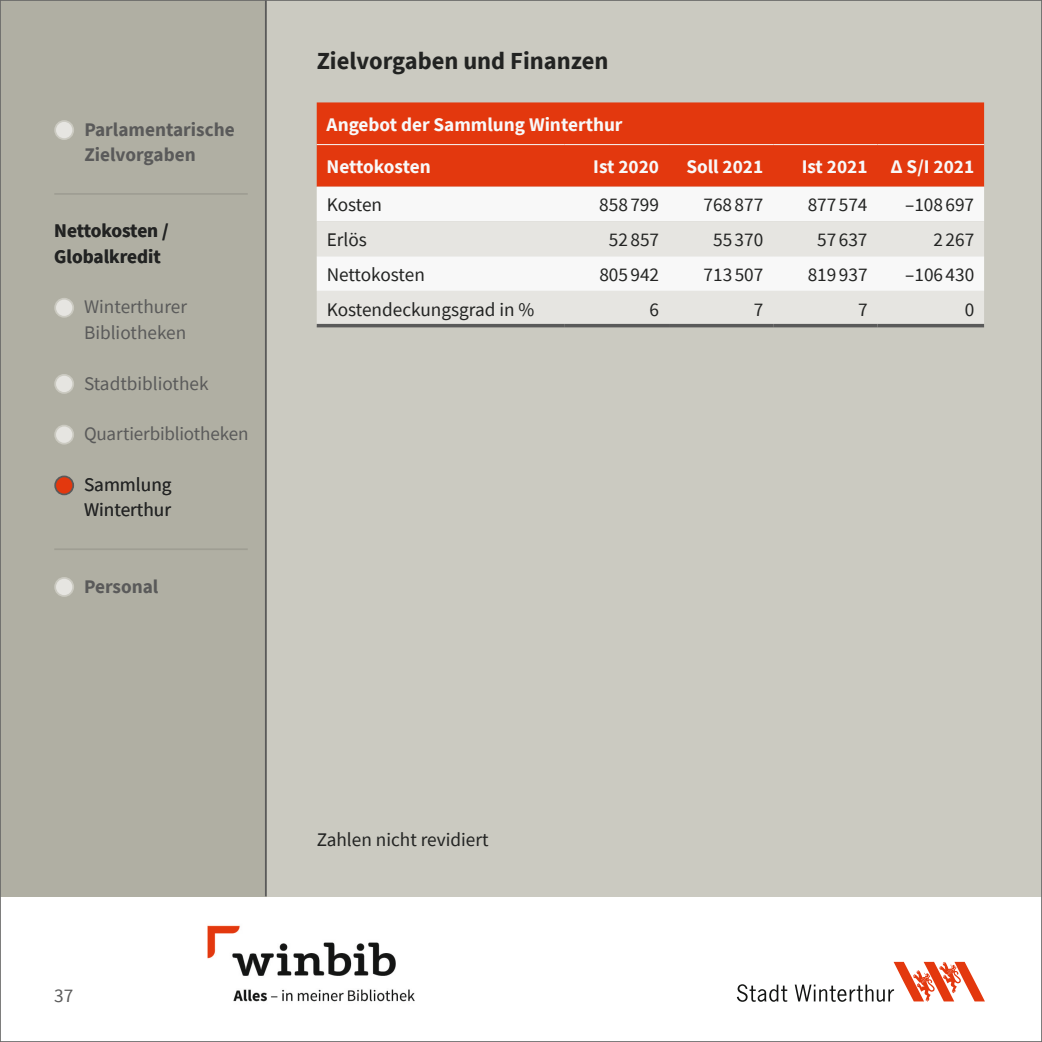
<style>
.page{position:relative;width:1042px;height:1042px;background:#fff}
.page>*{position:absolute;margin:0;border:0;box-sizing:border-box;transform-origin:0 0}
.t1{font:700 24.5px "Source Sans Pro";color:#222322}
.t2{font:19.25px/25.4px "Source Sans Pro";color:#222322}
.t3{font:700 19.25px/42.2px "Source Sans Pro";color:#f8f8f8}
.t4{font:19.25px/25.4px "Source Sans Pro";color:#5a5a5a}
.t5{font:700 19.25px/25.4px "Source Sans Pro";color:#5a5a5a}
.t6{font:700 19.25px/25.4px "Source Sans Pro";color:#222322}
.t7{font:19.07px "Source Sans Pro";letter-spacing:-.01em;color:#5a5a5a}
</style>
<div class="page">
<div style="left:267px;top:0;width:775px;height:896px;background:#cbcac1"></div>
<div style="left:0;top:0;width:267px;height:896px;background:#b0afa3"></div>
<hr style="left:265px;top:0;width:2px;height:896px;background:#5a5a5a">
<img style="left:207px;top:925px;width:208px;height:77px">
<svg style="left:737px;top:962px;width:248px;height:40px"></svg>
<div style="left:55px;top:121px;width:18px;height:18px;background:#e6e5e1;border-radius:50%"></div>
<div style="left:54px;top:120px;width:20px;height:20px;border:2px solid #cbcac1;border-radius:50%"></div>
<div style="left:55px;top:578px;width:18px;height:18px;background:#e6e5e1;border-radius:50%"></div>
<div style="left:54px;top:577px;width:20px;height:20px;border:2px solid #cbcac1;border-radius:50%"></div>
<hr style="left:54px;top:193px;width:194px;height:2px;background:#5a5a5a">
<hr style="left:54px;top:548px;width:194px;height:2px;background:#5a5a5a">
<div style="left:55px;top:375px;width:18px;height:18px;background:#e6e5e1;border-radius:50%"></div>
<div style="left:54px;top:374px;width:20px;height:20px;border:2px solid #cbcac1;border-radius:50%"></div>
<div style="left:55px;top:426px;width:18px;height:18px;background:#e6e5e1;border-radius:50%"></div>
<div style="left:54px;top:425px;width:20px;height:19px;border:2px solid #cbcac1;border-radius:50%"></div>
<div style="left:55px;top:299px;width:18px;height:18px;background:#e6e5e1;border-radius:50%"></div>
<div style="left:54px;top:298px;width:20px;height:20px;border:2px solid #cbcac1;border-radius:50%"></div>
<div style="left:55px;top:476px;width:18px;height:18px;background:#e3380e;border-radius:50%"></div>
<div style="left:54px;top:475px;width:20px;height:20px;border:2px solid #5a5a5a;border-radius:50%"></div>
<div style="left:317px;top:102px;width:667px;height:85px;background:#e3380e"></div>
<div style="left:317px;top:187px;width:667px;height:34px;background:#f8f8f8"></div>
<svg style="left:317px;top:221px;width:667px;height:103px;background:#ebebe8"></svg>
<hr style="left:317px;top:324px;width:248px;height:3px;background:#5a5a5a">
<hr style="left:565px;top:324px;width:104px;height:3px;background:#5a5a5a">
<hr style="left:669px;top:324px;width:104px;height:3px;background:#5a5a5a">
<hr style="left:773px;top:324px;width:104px;height:3px;background:#5a5a5a">
<hr style="left:877px;top:324px;width:107px;height:3px;background:#5a5a5a">
<hr style="left:317px;top:144px;width:248px;height:1px;background:#f8f8f8">
<hr style="left:565px;top:144px;width:104px;height:1px;background:#f8f8f8">
<hr style="left:669px;top:144px;width:104px;height:1px;background:#f8f8f8">
<hr style="left:773px;top:144px;width:104px;height:1px;background:#f8f8f8">
<hr style="left:877px;top:144px;width:107px;height:1px;background:#f8f8f8">
<p class="t5" style="left:84px;top:116px;width:152px">Parlamentarische<br>Zielvorgaben</p>
<p class="t6" style="left:54px;top:218px;width:116px">Nettokosten /<br>Globalkredit</p>
<p class="t4" style="left:84px;top:294px;width:105px">Winterthurer<br>Bibliotheken</p>
<p class="t4" style="left:84px;top:370px;width:126px">Stadtbibliothek</p>
<p class="t7" style="left:84px;top:422px;width:166px">Quartierbibliotheken</p>
<p class="t2" style="left:84px;top:472px;width:89px">Sammlung<br>Winterthur</p>
<p class="t5" style="left:84px;top:573px;width:76px">Personal</p>
<p class="t1" style="left:317px;top:44px;width:293px">Zielvorgaben und Finanzen</p>
<p class="t3" style="left:327px;top:103px;width:297px">Angebot der Sammlung Winterthur<br>Nettokosten</p>
<p class="t3" style="left:593px;top:145px;width:67px">Ist 2020</p>
<p class="t3" style="left:686px;top:145px;width:78px">Soll 2021</p>
<p class="t3" style="left:801px;top:145px;width:174px">Ist 2021 Δ S/I 2021</p>
<p class="t2" style="left:327px;top:192px;width:57px">Kosten</p>
<p class="t2" style="left:599px;top:192px;width:61px">858 799</p>
<p class="t2" style="left:703px;top:192px;width:61px">768 877</p>
<p class="t2" style="left:808px;top:192px;width:61px">877 574</p>
<p class="t2" style="left:905px;top:192px;width:71px">–108 697</p>
<p class="t2" style="left:327px;top:227px;width:42px">Erlös</p>
<p class="t2" style="left:609px;top:227px;width:52px">52 857</p>
<p class="t2" style="left:713px;top:227px;width:52px">55 370</p>
<p class="t2" style="left:817px;top:227px;width:52px">57 637</p>
<p class="t2" style="left:933px;top:227px;width:42px">2 267</p>
<p class="t2" style="left:327px;top:262px;width:100px">Nettokosten</p>
<p class="t2" style="left:599px;top:262px;width:61px">805 942</p>
<p class="t2" style="left:703px;top:262px;width:61px">713 507</p>
<p class="t2" style="left:808px;top:262px;width:61px">819 937</p>
<p class="t2" style="left:905px;top:262px;width:71px">–106 430</p>
<p class="t2" style="left:327px;top:296px;width:209px">Kostendeckungsgrad in %</p>
<p class="t2" style="left:649px;top:296px;width:11px">6</p>
<p class="t2" style="left:754px;top:296px;width:11px">7</p>
<p class="t2" style="left:858px;top:296px;width:11px">7</p>
<p class="t2" style="left:964px;top:296px;width:11px">0</p>
<p class="t4" style="left:54px;top:982px;width:20px">37</p>
<p class="t2" style="left:317px;top:827px;width:173px">Zahlen nicht revidiert</p>
</div>
